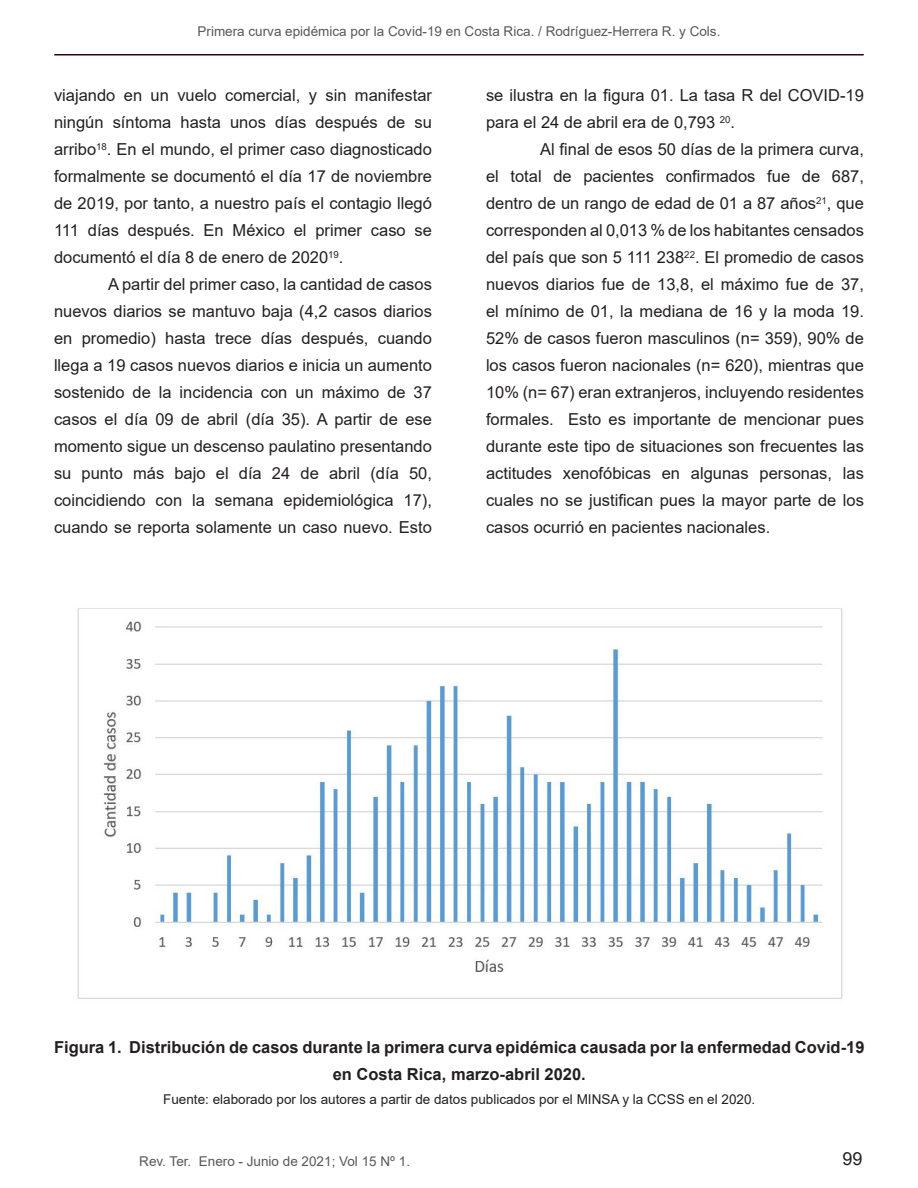
<style>
.page{position:relative;width:918px;height:1188px;background:#fff}
.page>*{position:absolute;margin:0;border:0;box-sizing:border-box;transform-origin:0 0}
.t1{font:18px "Arial";color:#231f20}
.Párrafo_con_sangría{font:16.5px/27px "Arial";color:#231f20;text-align:justify}
.Párrafo_con_sangría-2{font:700 16.5px/27px "Arial";color:#231f20;text-align:center}
.t2{font:13.5px "Arial";color:#57585a}
.t3{font:13.5px "Arial";color:#231f20}
</style>
<div class="page">
<hr style="left:55px;top:54px;width:808px;height:2px;background:#36010f">
<img style="left:77px;top:608px;width:766px;height:391px">
<p class="t2" style="left:198px;top:22px;width:524px">Primera curva epidémica por la Covid-19 en Costa Rica. / Rodríguez-Herrera R. y Cols.</p>
<p class="Párrafo_con_sangría" style="left:54px;top:82px;width:380px">viajando en un vuelo comercial, y sin manifestar ningún síntoma hasta unos días después de su arribo<sup>18</sup>. En el mundo, el primer caso diagnosticado formalmente se documentó el día 17 de noviembre de 2019, por tanto, a nuestro país el contagio llegó 111 días después. En México el primer caso se documentó el día 8 de enero de 2020<sup>19</sup>.</p>
<p class="Párrafo_con_sangría" style="left:54px;top:271px;width:380px;text-indent:54px">A partir del primer caso, la cantidad de casos nuevos diarios se mantuvo baja (4,2 casos diarios en promedio) hasta trece días después, cuando llega a 19 casos nuevos diarios e inicia un aumento sostenido de la incidencia con un máximo de 37 casos el día 09 de abril (día 35). A partir de ese momento sigue un descenso paulatino presentando su punto más bajo el día 24 de abril (día 50, coincidiendo con la semana epidemiológica 17), cuando se reporta solamente un caso nuevo. Esto</p>
<p class="Párrafo_con_sangría" style="left:486px;top:82px;width:379px">se ilustra en la figura 01. La tasa R del COVID-19 para el 24 de abril era de 0,793 <sup>20</sup>.</p>
<p class="Párrafo_con_sangría" style="left:486px;top:136px;width:380px;text-indent:54px">Al final de esos 50 días de la primera curva, el total de pacientes confirmados fue de 687, dentro de un rango de edad de 01 a 87 años<sup>21</sup>, que corresponden al 0,013 % de los habitantes censados del país que son 5 111 238<sup>22</sup>. El promedio de casos nuevos diarios fue de 13,8, el máximo fue de 37, el mínimo de 01, la mediana de 16 y la moda 19.<br>52% de casos fueron masculinos (n= 359), 90% de los casos fueron nacionales (n= 620), mientras que 10% (n= 67) eran extranjeros, incluyendo residentes formales. Esto es importante de mencionar pues durante este tipo de situaciones son frecuentes las actitudes xenofóbicas en algunas personas, las cuales no se justifican pues la mayor parte de los casos ocurrió en pacientes nacionales.</p>
<p class="Párrafo_con_sangría-2" style="left:54px;top:1033px;width:812px">Figura 1. Distribución de casos durante la primera curva epidémica causada por la enfermedad Covid-19 en Costa Rica, marzo-abril 2020.</p>
<p class="t3" style="left:163px;top:1090px;width:594px">Fuente: elaborado por los autores a partir de datos publicados por el MINSA y la CCSS en el 2020.</p>
<p class="t2" style="left:139px;top:1152px;width:272px">Rev. Ter. Enero - Junio de 2021; Vol 15 Nº 1.</p>
<p class="t1" style="left:842px;top:1147px;width:22px">99</p>
</div>
